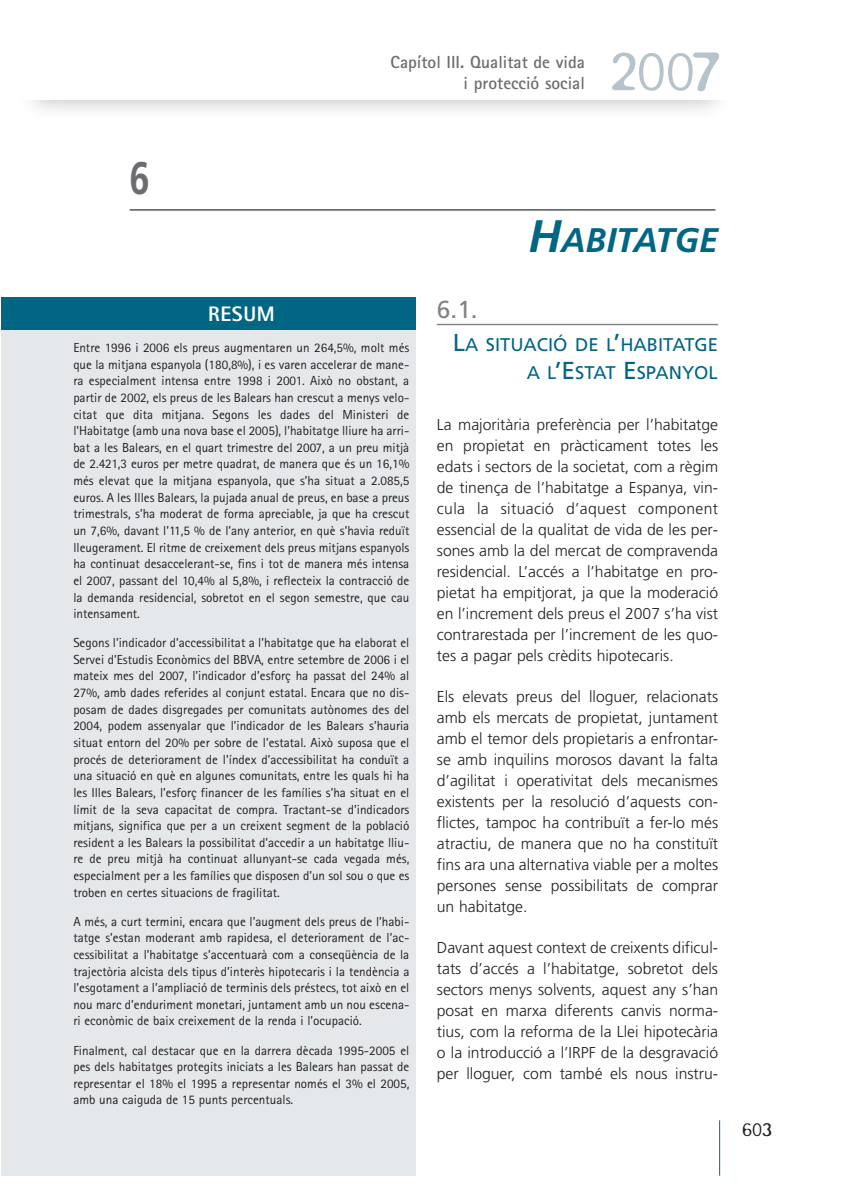
<style>
.page{position:relative;width:844px;height:1191px;background:#fff}
.page>*{position:absolute;margin:0;border:0;box-sizing:border-box;transform-origin:0 0}
.t1{font:300 61.07px "Blur";color:#b7c3ca}
.t2{font:700 45.5px "Frutiger";color:#6c6d70;scale:.8 1}
.t3{font:italic 700 34.12px "Frutiger";color:#006683}
.t4{font:24.5px "Frutiger";color:#808285}
.t5{font:800 21px "Rotis Sans Serif";letter-spacing:.03em;color:#fff}
.t6{font:300 21px "Blur";color:#231f20}
.t7{font:18.38px/28px "Frutiger";color:#006683;text-align:right}
.t8{font:700 17.5px/21px "Rotis Sans Serif";color:#6c6d70;text-align:right}
.t9{font:300 15.75px/21px "Frutiger";color:#231f20;text-align:justify}
.t10{font:13.12px/16.6px "Rotis Sans Serif";color:#231f20;text-align:justify}
.s1{font-size:45.5px}
.s2{font-size:24.5px}
</style>
<div class="page">
<div style="left:1px;top:298px;width:414px;height:878px;background:#e5e8eb"></div>
<hr style="left:719px;top:1120px;width:1px;height:55px;background:#006683">
<hr style="left:437px;top:324px;width:281px;height:1px;background:#808285">
<hr style="left:130px;top:209px;width:585px;height:2px;background:#6c6d70">
<div style="left:1px;top:298px;width:414px;height:32px;background:#006683"></div>
<h3 class="t8" style="left:390px;top:54px;width:196px">Capítol III. Qualitat de vida i protecció social</h3>
<h1 class="t1" style="left:608px;top:33px;width:114px">2007</h1>
<h2 class="t2" style="left:130px;top:160px;width:27px">6</h2>
<h3 class="t5" style="left:208px;top:306px;width:68px">RESUM</h3>
<p class="t10" style="left:73px;top:340px;width:337px">Entre 1996 i 2006 els preus augmentaren un 264,5%, molt més que la mitjana espanyola (180,8%), i es varen accelerar de mane&shy;ra especialment intensa entre 1998 i 2001. Això no obstant, a partir de 2002, els preus de les Balears han crescut a menys velo&shy;citat que dita mitjana. Segons les dades del Ministeri de l’Habitatge (amb una nova base el 2005), l’habitatge lliure ha arri&shy;bat a les Balears, en el quart trimestre del 2007, a un preu mitjà de 2.421,3 euros per metre quadrat, de manera que és un 16,1% més elevat que la mitjana espanyola, que s’ha situat a 2.085,5 euros. A les Illes Balears, la pujada anual de preus, en base a preus trimestrals, s’ha moderat de forma apreciable, ja que ha crescut un 7,6%, davant l’11,5 % de l’any anterior, en què s’havia reduït lleugerament. El ritme de creixement dels preus mitjans espanyols ha continuat desaccelerant-se, fins i tot de manera més intensa el 2007, passant del 10,4% al 5,8%, i reflecteix la contracció de la demanda residencial, sobretot en el segon semestre, que cau intensament.</p>
<p class="t10" style="left:73px;top:636px;width:337px">Segons l’indicador d’accessibilitat a l’habitatge que ha elaborat el Servei d’Estudis Econòmics del BBVA, entre setembre de 2006 i el mateix mes del 2007, l’indicador d’esforç ha passat del 24% al 27%, amb dades referides al conjunt estatal. Encara que no dis&shy;posam de dades disgregades per comunitats autònomes des del 2004, podem assenyalar que l’indicador de les Balears s’hauria situat entorn del 20% per sobre de l’estatal. Això suposa que el procés de deteriorament de l’índex d’accessibilitat ha conduït a una situació en què en algunes comunitats, entre les quals hi ha les Illes Balears, l’esforç financer de les famílies s’ha situat en el límit de la seva capacitat de compra. Tractant-se d’indicadors mitjans, significa que per a un creixent segment de la població resident a les Balears la possibilitat d’accedir a un habitatge lliu&shy;re de preu mitjà ha continuat allunyant-se cada vegada més, especialment per a les famílies que disposen d’un sol sou o que es troben en certes situacions de fragilitat.</p>
<p class="t10" style="left:73px;top:914px;width:337px">A més, a curt termini, encara que l’augment dels preus de l’habi&shy;tatge s’estan moderant amb rapidesa, el deteriorament de l’ac&shy;cessibilitat a l’habitatge s’accentuarà com a conseqüència de la trajectòria alcista dels tipus d’interès hipotecaris i la tendència a l’esgotament a l’ampliació de terminis dels préstecs, tot això en el nou marc d’enduriment monetari, juntament amb un nou escena&shy;ri econòmic de baix creixement de la renda i l’ocupació.</p>
<p class="t10" style="left:73px;top:1043px;width:337px">Finalment, cal destacar que en la darrera dècada 1995-2005 el pes dels habitatges protegits iniciats a les Balears han passat de representar el 18% el 1995 a representar només el 3% el 2005, amb una caiguda de 15 punts percentuals.</p>
<h3 class="t3" style="left:528px;top:226px;width:191px"><span class="s1">H</span>ABITATGE</h3>
<h3 class="t4" style="left:437px;top:299px;width:42px">6.1.</h3>
<h3 class="t7" style="left:452px;top:332px;width:267px"><span class="s2">L</span>A SITUACIÓ DE L<span class="s2">’</span>HABITATGE<br>A L<span class="s2">’E</span>STAT <span class="s2">E</span>SPANYOL</h3>
<p class="t9" style="left:437px;top:415px;width:283px">La majoritària preferència per l’habitatge en propietat en pràcticament totes les edats i sectors de la societat, com a règim de tinença de l’habitatge a Espanya, vin&shy;cula la situació d’aquest component essencial de la qualitat de vida de les per&shy;sones amb la del mercat de compravenda residencial. L’accés a l’habitatge en pro&shy;pietat ha empitjorat, ja que la moderació en l’increment dels preus el 2007 s’ha vist contrarestada per l’increment de les quo&shy;tes a pagar pels crèdits hipotecaris.</p>
<p class="t9" style="left:437px;top:687px;width:283px">Els elevats preus del lloguer, relacionats amb els mercats de propietat, juntament amb el temor dels propietaris a enfrontar&shy;se amb inquilins morosos davant la falta d’agilitat i operativitat dels mecanismes existents per la resolució d’aquests con&shy;flictes, tampoc ha contribuït a fer-lo més atractiu, de manera que no ha constituït fins ara una alternativa viable per a moltes persones sense possibilitats de comprar un habitatge.</p>
<p class="t9" style="left:437px;top:937px;width:283px">Davant aquest context de creixents dificul&shy;tats d’accés a l’habitatge, sobretot dels sectors menys solvents, aquest any s’han posat en marxa diferents canvis norma&shy;tius, com la reforma de la Llei hipotecària o la introducció a l’IRPF de la desgravació per lloguer, com també els nous instru-</p>
<h3 class="t6" style="left:742px;top:1117px;width:31px">603</h3>
</div>
